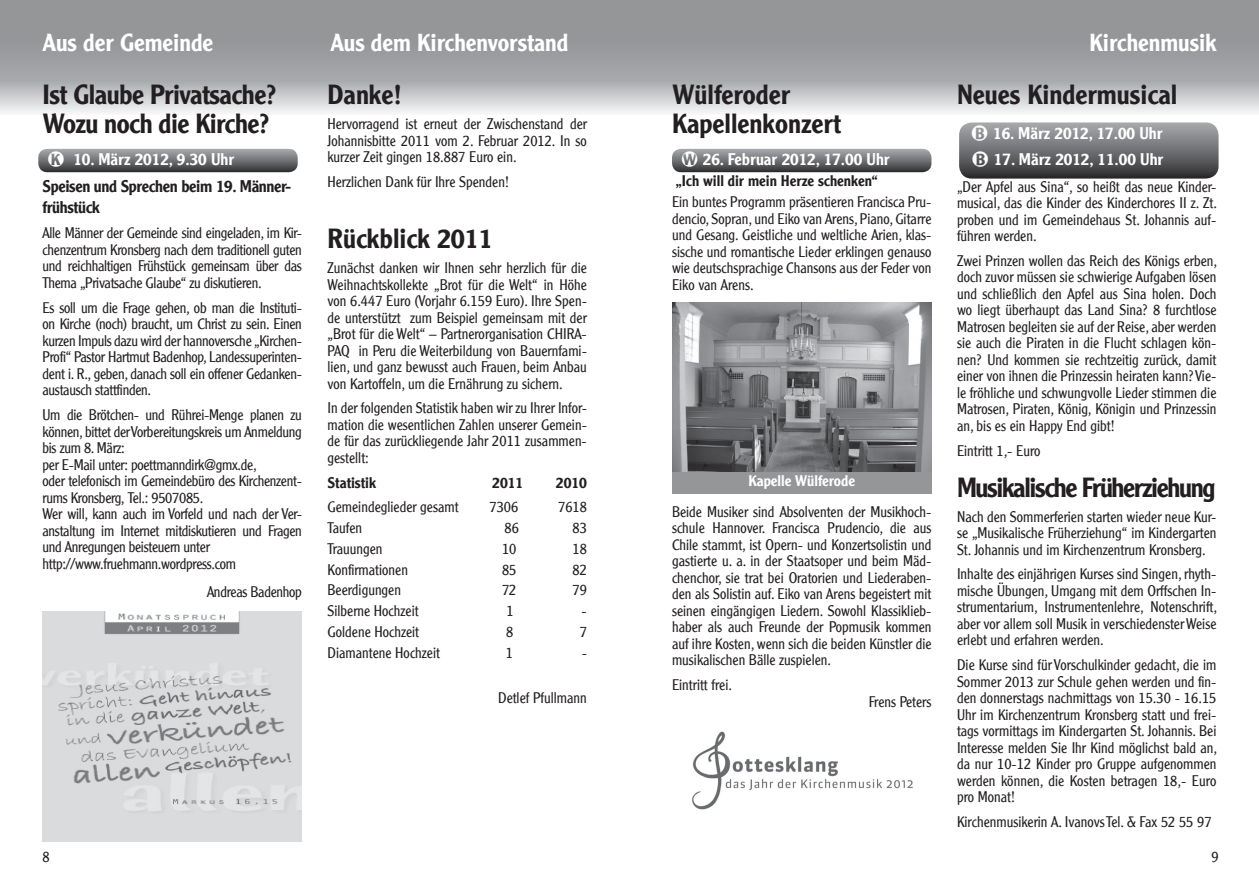
<style>
.page{position:relative;width:1259px;height:893px;background:#fff}
.page>*{position:absolute;margin:0;border:0;box-sizing:border-box;transform-origin:0 0}
.t1{font:500 27px/28.5px "Clearface Gothic LH";letter-spacing:-.01em;color:#231f20}
.t2{font:500 27px "Clearface Gothic LH";letter-spacing:-.05em;color:#231f20}
.t3{font:500 24px "Clearface Gothic LH";color:#fff}
.t4{font:500 16.5px "Clearface Gothic LH";color:#fff}
.t5{font:500 16.5px/21px "Clearface Gothic LH";letter-spacing:-.02em;color:#231f20}
.t6{font:300 15px/16.5px "Clearface Gothic LH";color:#231f20;text-align:justify}
.t7{font:300 15px/16.5px "Clearface Gothic LH";letter-spacing:-.02em;color:#231f20}
.t8{font:500 15px "Clearface Gothic LH";color:#231f20}
.t9{font:500 15px "Clearface Gothic LH";color:#fff}
</style>
<div class="page">
<svg style="left:0;top:0;width:629px;height:113px;background:#a7a9ab"></svg>
<svg style="left:629px;top:0;width:630px;height:113px;background:#a7a9ab"></svg>
<img style="left:672px;top:302px;width:259px;height:170px">
<div style="left:672px;top:472px;width:259px;height:21px;background:#949698"></div>
<img style="left:692px;top:731px;width:221px;height:79px">
<img style="left:43px;top:611px;width:259px;height:231px">
<svg style="left:38px;top:149px;width:260px;height:23px;background:#707073"></svg>
<svg style="left:672px;top:149px;width:259px;height:23px;background:#6f7072"></svg>
<svg style="left:959px;top:122px;width:259px;height:57px;background:#707073"></svg>
<h2 class="t3" style="left:43px;top:28px;width:172px">Aus der Gemeinde</h2>
<h2 class="t3" style="left:330px;top:28px;width:239px">Aus dem Kirchenvorstand</h2>
<h1 class="t1" style="left:327px;top:80px;width:76px">Danke!</h1>
<p class="t6" style="left:327px;top:116px;width:261px">Hervorragend ist erneut der Zwischenstand der Johannisbitte 2011 vom 2. Februar 2012. In so kurzer Zeit gingen 18.887 Euro ein.</p>
<p class="t6" style="left:327px;top:173px;width:183px">Herzlichen Dank für Ihre Spenden!</p>
<h1 class="t1" style="left:327px;top:224px;width:167px">Rückblick 2011</h1>
<p class="t6" style="left:327px;top:260px;width:261px">Zunächst danken wir Ihnen sehr herzlich für die Weihnachtskollekte „Brot für die Welt“ in Höhe von 6.447 Euro (Vorjahr 6.159 Euro). Ihre Spen&shy;de unterstützt zum Beispiel gemeinsam mit der „Brot für die Welt“ – Partnerorganisation CHIRA-PAQ in Peru die Weiterbildung von Bauernfami&shy;lien, und ganz bewusst auch Frauen, beim Anbau von Kartoffeln, um die Ernährung zu sichern.</p>
<p class="t6" style="left:327px;top:400px;width:261px">In der folgenden Statistik haben wir zu Ihrer Infor&shy;mation die wesentlichen Zahlen unserer Gemein&shy;de für das zurückliegende Jahr 2011 zusammen&shy;gestellt:</p>
<p class="t8" style="left:327px;top:473px;width:50px">Statistik</p>
<p class="t8" style="left:492px;top:473px;width:33px">2011</p>
<p class="t8" style="left:556px;top:473px;width:33px">2010</p>
<p class="t6" style="left:327px;top:499px;width:133px">Gemeindeglieder gesamt</p>
<p class="t6" style="left:489px;top:499px;width:30px">7306</p>
<p class="t6" style="left:558px;top:499px;width:30px">7618</p>
<p class="t6" style="left:327px;top:520px;width:36px">Taufen</p>
<p class="t6" style="left:504px;top:520px;width:16px">86</p>
<p class="t6" style="left:572px;top:520px;width:16px">83</p>
<p class="t6" style="left:327px;top:540px;width:57px">Trauungen</p>
<p class="t6" style="left:502px;top:540px;width:16px">10</p>
<p class="t6" style="left:572px;top:540px;width:16px">18</p>
<p class="t6" style="left:327px;top:561px;width:82px">Konfirmationen</p>
<p class="t6" style="left:502px;top:561px;width:16px">85</p>
<p class="t6" style="left:572px;top:561px;width:16px">82</p>
<p class="t6" style="left:327px;top:582px;width:75px">Beerdigungen</p>
<p class="t6" style="left:502px;top:582px;width:16px">72</p>
<p class="t6" style="left:572px;top:582px;width:16px">79</p>
<p class="t6" style="left:327px;top:603px;width:93px">Silberne Hochzeit</p>
<p class="t6" style="left:506px;top:603px;width:9px">1</p>
<p class="t6" style="left:581px;top:603px;width:7px">-</p>
<p class="t6" style="left:327px;top:623px;width:93px">Goldene Hochzeit</p>
<p class="t6" style="left:506px;top:623px;width:9px">8</p>
<p class="t6" style="left:579px;top:623px;width:9px">7</p>
<p class="t6" style="left:327px;top:644px;width:114px">Diamantene Hochzeit</p>
<p class="t6" style="left:506px;top:644px;width:9px">1</p>
<p class="t6" style="left:582px;top:644px;width:7px">-</p>
<p class="t6" style="left:498px;top:689px;width:90px">Detlef Pfullmann</p>
<h1 class="t1" style="left:43px;top:80px;width:235px">Ist Glaube Privatsache?<br>Wozu noch die Kirche?</h1>
<p class="t4" style="left:73px;top:149px;width:162px">10. März 2012, 9.30 Uhr</p>
<p class="t5" style="left:43px;top:176px;width:250px">Speisen und Sprechen beim 19. Männer&shy;frühstück</p>
<p class="t6" style="left:43px;top:225px;width:261px">Alle Männer der Gemeinde sind eingeladen, im Kir&shy;chenzentrum Kronsberg nach dem traditionell guten und reichhaltigen Frühstück gemeinsam über das Thema „Privatsache Glaube“ zu diskutieren.</p>
<p class="t6" style="left:43px;top:299px;width:261px">Es soll um die Frage gehen, ob man die Instituti&shy;on Kirche (noch) braucht, um Christ zu sein. Einen kurzen Impuls dazu wird der hannoversche „Kirchen-Profi“ Pastor Hartmut Badenhop, Landessuperinten&shy;dent i. R., geben, danach soll ein offener Gedanken&shy;austausch stattfinden.</p>
<p class="t7" style="left:43px;top:407px;width:261px">Um die Brötchen- und Rührei-Menge planen zu können, bittet der Vorbereitungskreis um Anmeldung bis zum 8. März:<br>per E-Mail unter: poettmanndirk@gmx.de,<br>oder telefonisch im Gemeindebüro des Kirchenzent&shy;rums Kronsberg, Tel.: 9507085.<br>Wer will, kann auch im Vorfeld und nach der Ver&shy;anstaltung im Internet mitdiskutieren und Fragen und Anregungen beisteuern unter http://www.fruehmann.wordpress.com</p>
<p class="t7" style="left:207px;top:584px;width:96px">Andreas Badenhop</p>
<h2 class="t3" style="left:1089px;top:28px;width:128px">Kirchenmusik</h2>
<h1 class="t1" style="left:957px;top:80px;width:222px">Neues Kindermusical</h1>
<h1 class="t1" style="left:672px;top:80px;width:170px">Wülferoder<br>Kapellenkonzert</h1>
<p class="t8" style="left:676px;top:172px;width:203px">„Ich will dir mein Herze schenken“</p>
<p class="t6" style="left:672px;top:194px;width:261px">Ein buntes Programm präsentieren Francisca Pru&shy;dencio, Sopran, und Eiko van Arens, Piano, Gitarre und Gesang. Geistliche und weltliche Arien, klas&shy;sische und romantische Lieder erklingen genauso wie deutschsprachige Chansons aus der Feder von Eiko van Arens.</p>
<p class="t4" style="left:993px;top:122px;width:171px">16. März 2012, 17.00 Uhr</p>
<p class="t4" style="left:703px;top:149px;width:188px">26. Februar 2012, 17.00 Uhr</p>
<p class="t4" style="left:994px;top:149px;width:171px">17. März 2012, 11.00 Uhr</p>
<p class="t6" style="left:957px;top:178px;width:262px">„Der Apfel aus Sina“, so heißt das neue Kinder&shy;musical, das die Kinder des Kinderchores II z. Zt. proben und im Gemeindehaus St. Johannis auf&shy;führen werden.</p>
<p class="t6" style="left:957px;top:252px;width:262px">Zwei Prinzen wollen das Reich des Königs erben, doch zuvor müssen sie schwierige Aufgaben lösen und schließlich den Apfel aus Sina holen. Doch wo liegt überhaupt das Land Sina? 8 furchtlose Matrosen begleiten sie auf der Reise, aber werden sie auch die Piraten in die Flucht schlagen kön&shy;nen? Und kommen sie rechtzeitig zurück, damit einer von ihnen die Prinzessin heiraten kann? Vie&shy;le fröhliche und schwungvolle Lieder stimmen die Matrosen, Piraten, König, Königin und Prinzessin an, bis es ein Happy End gibt!</p>
<p class="t6" style="left:957px;top:442px;width:85px">Eintritt 1,- Euro</p>
<h1 class="t2" style="left:957px;top:471px;width:260px">Musikalische Früherziehung</h1>
<p class="t6" style="left:957px;top:508px;width:261px">Nach den Sommerferien starten wieder neue Kur&shy;se „Musikalische Früherziehung“ im Kindergarten St. Johannis und im Kirchenzentrum Kronsberg.</p>
<p class="t6" style="left:957px;top:566px;width:262px">Inhalte des einjährigen Kurses sind Singen, rhyth&shy;mische Übungen, Umgang mit dem Orffschen In&shy;strumentarium, Instrumentenlehre, Notenschrift, aber vor allem soll Musik in verschiedenster Weise erlebt und erfahren werden.</p>
<p class="t6" style="left:957px;top:657px;width:262px">Die Kurse sind für Vorschulkinder gedacht, die im Sommer 2013 zur Schule gehen werden und fin&shy;den donnerstags nachmittags von 15.30 - 16.15<br>Uhr im Kirchenzentrum Kronsberg statt und frei&shy;tags vormittags im Kindergarten St. Johannis. Bei Interesse melden Sie Ihr Kind möglichst bald an, da nur 10-12 Kinder pro Gruppe aufgenommen werden können, die Kosten betragen 18,- Euro pro Monat!</p>
<p class="t6" style="left:957px;top:813px;width:256px">Kirchenmusikerin A. Ivanovs Tel. &amp; Fax 52 55 97</p>
<p class="t9" style="left:748px;top:471px;width:108px">Kapelle Wülferode</p>
<p class="t6" style="left:672px;top:503px;width:261px">Beide Musiker sind Absolventen der Musikhoch&shy;schule Hannover. Francisca Prudencio, die aus Chile stammt, ist Opern- und Konzertsolistin und gastierte u. a. in der Staatsoper und beim Mäd&shy;chenchor, sie trat bei Oratorien und Liederaben&shy;den als Solistin auf. Eiko van Arens begeistert mit seinen eingängigen Liedern. Sowohl Klassiklieb&shy;haber als auch Freunde der Popmusik kommen auf ihre Kosten, wenn sich die beiden Künstler die musikalischen Bälle zuspielen.</p>
<p class="t6" style="left:672px;top:677px;width:61px">Eintritt frei.</p>
<p class="t6" style="left:868px;top:693px;width:64px">Frens Peters</p>
<p class="t6" style="left:43px;top:848px;width:9px">8</p>
<p class="t6" style="left:1211px;top:848px;width:9px">9</p>
</div>
